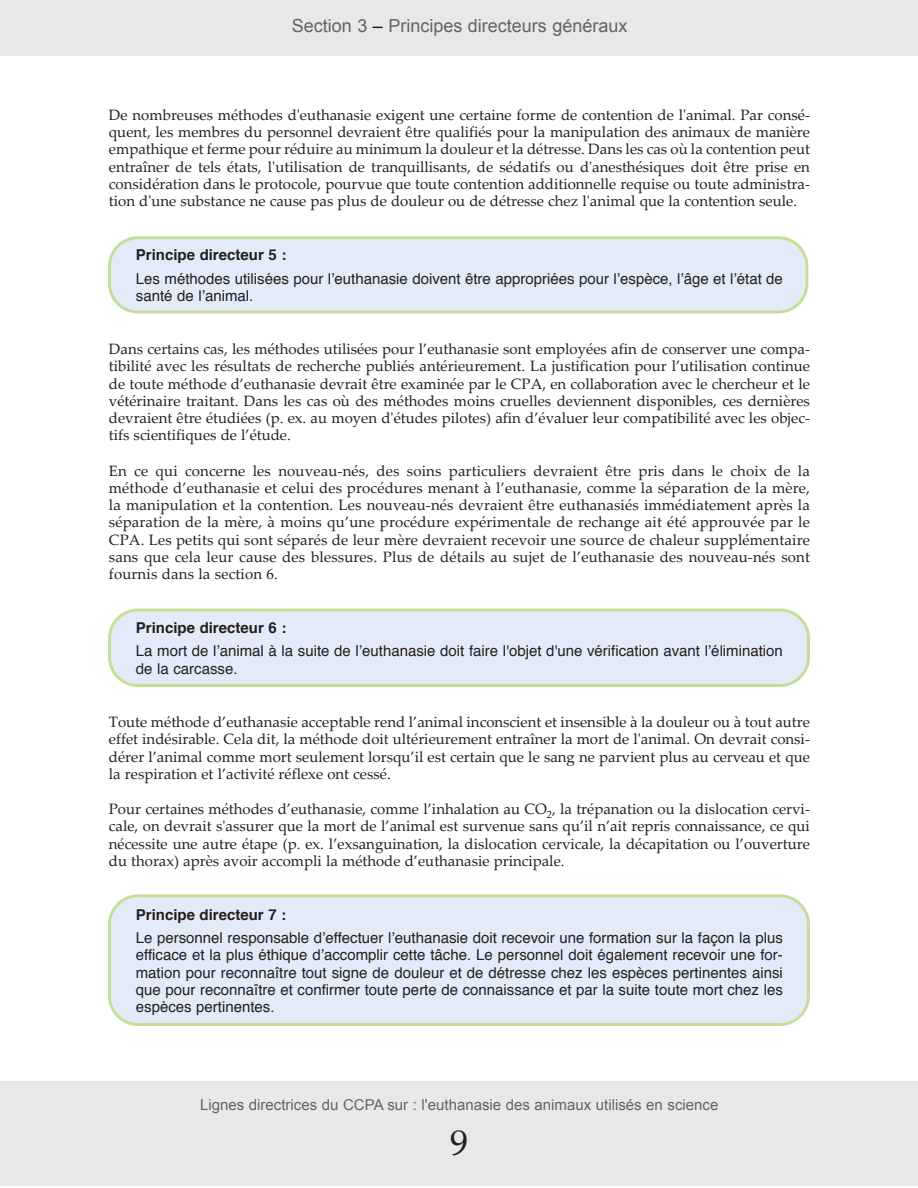
<style>
.page{position:relative;width:918px;height:1188px;background:#fff}
.page>*{position:absolute;margin:0;border:0;box-sizing:border-box;transform-origin:0 0}
.t1{font:36px "Palatino Linotype";color:#231f20}
.t2{font:18px "Arial";color:#636366}
.t3{font:15px/17.2px "Palatino Linotype";color:#231f20;text-align:justify}
.t4{font:15px/17.2px "Helvetica";color:#231f20}
.t5{font:15px "Arial";color:#636366}
.t6{font:700 15px "Helvetica";color:#231f20}
.s1{color:#231f20}
</style>
<div class="page">
<div style="left:108px;top:894px;width:702px;height:132px;background:#e2ebf7"></div>
<svg style="left:108px;top:609px;width:702px;height:78px;background:#e0eaef"></svg>
<svg style="left:108px;top:236px;width:700px;height:77px;background:#e0eaef"></svg>
<div style="left:0;top:1081px;width:918px;height:105px;background:#e7e8e9"></div>
<div style="left:1px;top:0;width:917px;height:56px;background:#e7e8e9"></div>
<p class="t2" style="left:292px;top:15px;width:337px">Section 3 <span class="s1">–</span> Principes directeurs généraux</p>
<p class="t3" style="left:109px;top:108px;width:703px">De nombreuses méthodes d'euthanasie exigent une certaine forme de contention de l'animal. Par consé&shy;quent, les membres du personnel devraient être qualifiés pour la manipulation des animaux de manière empathique et ferme pour réduire au minimum la douleur et la détresse. Dans les cas où la contention peut entraîner de tels états, l'utilisation de tranquillisants, de sédatifs ou d'anesthésiques doit être prise en considération dans le protocole, pourvue que toute contention additionnelle requise ou toute administra&shy;tion d'une substance ne cause pas plus de douleur ou de détresse chez l'animal que la contention seule.</p>
<p class="t6" style="left:136px;top:249px;width:152px">Principe directeur 5 :</p>
<p class="t4" style="left:136px;top:271px;width:649px">Les méthodes utilisées pour l’euthanasie doivent être appropriées pour l’espèce, l’âge et l’état de santé de l’animal.</p>
<p class="t3" style="left:109px;top:342px;width:703px">Dans certains cas, les méthodes utilisées pour l’euthanasie sont employées afin de conserver une compa&shy;tibilité avec les résultats de recherche publiés antérieurement. La justification pour l’utilisation continue de toute méthode d’euthanasie devrait être examinée par le CPA, en collaboration avec le chercheur et le vétérinaire traitant. Dans les cas où des méthodes moins cruelles deviennent disponibles, ces dernières devraient être étudiées (p. ex. au moyen d'études pilotes) afin d’évaluer leur compatibilité avec les objec&shy;tifs scientifiques de l’étude.</p>
<p class="t3" style="left:109px;top:464px;width:703px">En ce qui concerne les nouveau-nés, des soins particuliers devraient être pris dans le choix de la méthode d’euthanasie et celui des procédures menant à l’euthanasie, comme la séparation de la mère, la manipulation et la contention. Les nouveau-nés devraient être euthanasiés immédiatement après la séparation de la mère, à moins qu’une procédure expérimentale de rechange ait été approuvée par le CPA. Les petits qui sont séparés de leur mère devraient recevoir une source de chaleur supplémentaire sans que cela leur cause des blessures. Plus de détails au sujet de l’euthanasie des nouveau-nés sont fournis dans la section 6.</p>
<p class="t6" style="left:136px;top:622px;width:152px">Principe directeur 6 :</p>
<p class="t4" style="left:136px;top:644px;width:649px">La mort de l’animal à la suite de l’euthanasie doit faire l'objet d'une vérification avant l’élimination de la carcasse.</p>
<p class="t3" style="left:109px;top:715px;width:703px">Toute méthode d’euthanasie acceptable rend l’animal inconscient et insensible à la douleur ou à tout autre effet indésirable. Cela dit, la méthode doit ultérieurement entraîner la mort de l'animal. On devrait consi&shy;dérer l’animal comme mort seulement lorsqu’il est certain que le sang ne parvient plus au cerveau et que la respiration et l’activité réflexe ont cessé.</p>
<p class="t3" style="left:109px;top:802px;width:703px">Pour certaines méthodes d’euthanasie, comme l’inhalation au CO<sub>2</sub>, la trépanation ou la dislocation cervi&shy;cale, on devrait s'assurer que la mort de l’animal est survenue sans qu’il n’ait repris connaissance, ce qui nécessite une autre étape (p. ex. l’exsanguination, la dislocation cervicale, la décapitation ou l’ouverture du thorax) après avoir accompli la méthode d’euthanasie principale.</p>
<p class="t6" style="left:136px;top:908px;width:152px">Principe directeur 7 :</p>
<p class="t4" style="left:136px;top:930px;width:649px;text-align:justify">Le personnel responsable d’effectuer l’euthanasie doit recevoir une formation sur la façon la plus efficace et la plus éthique d’accomplir cette tâche. Le personnel doit également recevoir une for&shy;mation pour reconnaître tout signe de douleur et de détresse chez les espèces pertinentes ainsi que pour reconnaître et confirmer toute perte de connaissance et par la suite toute mort chez les espèces pertinentes.</p>
<p class="t5" style="left:200px;top:1097px;width:520px">Lignes directrices du CCPA sur : l'euthanasie des animaux utilisés en science</p>
<h1 class="t1" style="left:450px;top:1129px;width:19px">9</h1>
</div>
